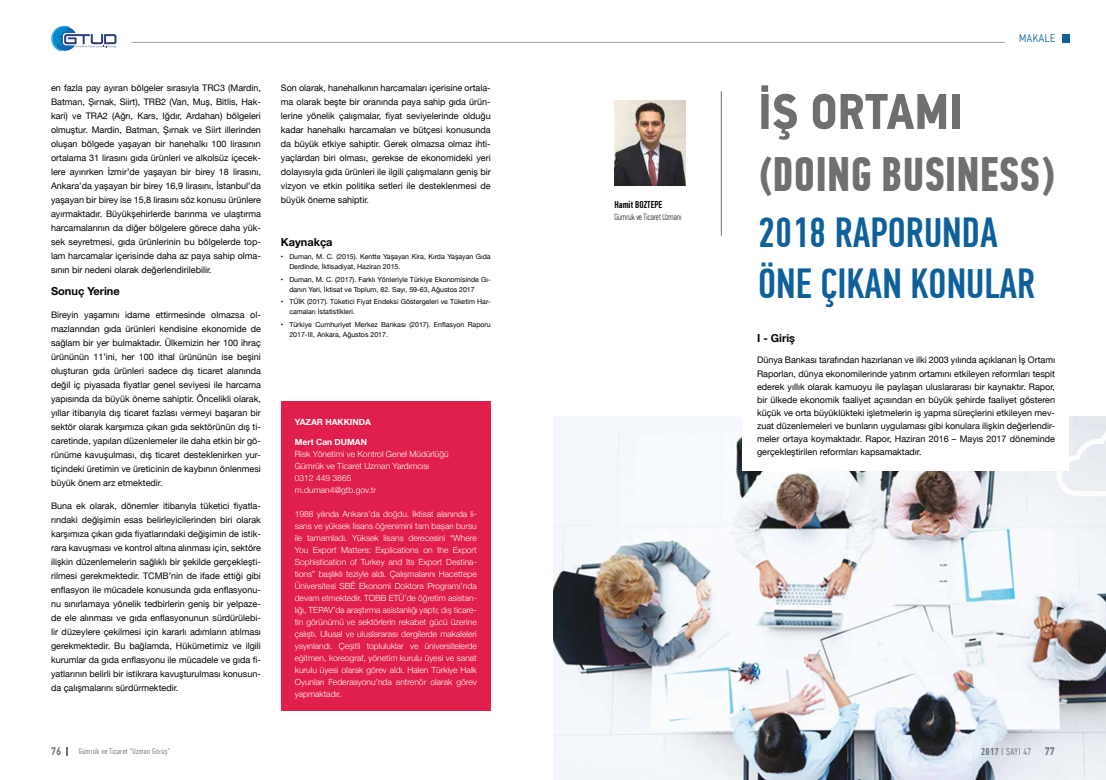
<style>
.page{position:relative;width:1106px;height:780px;background:#fff}
.page>*{position:absolute;margin:0;border:0;box-sizing:border-box;transform-origin:0 0}
.t1{font:700 50.2px "PF Din Text Cond Pro";color:#706f6f}
.t2{font:700 48.3px "PF Din Text Comp Pro";color:#706f6f}
.t3{font:500 42px/51px "PF Din Text Comp Pro";color:#0d609a}
.t4{font:700 11px "Helvetica Neue";color:#000}
.t5{font:300 11px "PF Din Text Cond Pro";letter-spacing:.05em;color:#0d609a}
.t6{font:500 11px "PF Din Text Cond Pro";color:#706f6f}
.t7{font:300 10px "PF Din Text Comp Pro";letter-spacing:.05em;color:#706f6f}
.t8{font:500 10px "PF Din Text Comp Pro";color:#000}
.t9{font:9px/14px "Helvetica Neue";color:#000;text-align:justify}
.t10{font:100 9px "PF Din Text Comp Pro";color:#000}
.t11{font:300 8.5px/12px "Helvetica Neue";color:#fff}
.t12{font:700 8.5px "Helvetica Neue";color:#fff}
.t13{font:300 8px "PF Din Text Comp Pro";letter-spacing:.05em;color:#706f6f}
.t14{font:7px/10px "Helvetica Neue";color:#000}
.s1{font-weight:500}
.s2{font-family:"PF Din Text Cond Pro";font-weight:500;font-size:11px}
</style>
<div class="page">
<hr style="left:553px;top:42px;width:452px;height:1px;background:#9d9d9c">
<hr style="left:132px;top:42px;width:421px;height:1px;background:#9d9d9c">
<svg style="left:51px;top:26px;width:66px;height:25px"></svg>
<svg style="left:66px;top:747px;width:2px;height:8px"></svg>
<div style="left:1062px;top:34px;width:7px;height:9px;background:#0d609a"></div>
<div style="left:281px;top:401px;width:210px;height:309px;background:#e01f4c"></div>
<img style="left:553px;top:417px;width:553px;height:363px">
<img style="left:615px;top:100px;width:71px;height:85px">
<hr style="left:721px;top:91px;width:1px;height:145px;background:#706f6f">
<div style="left:742px;top:323px;width:326px;height:148px;background:#fff"></div>
<p class="t9" style="left:51px;top:81px;width:211px">en fazla pay ayıran bölgeler sırasıyla TRC3 (Mardin, Batman, Şırnak, Siirt), TRB2 (Van, Muş, Bitlis, Hak&shy;kari) ve TRA2 (Ağrı, Kars, Iğdır, Ardahan) bölgeleri olmuştur. Mardin, Batman, Şırnak ve Siirt illerinden oluşan bölgede yaşayan bir hanehalkı 100 lirasının ortalama 31 lirasını gıda ürünleri ve alkolsüz içecek&shy;lere ayırırken İzmir’de yaşayan bir birey 18 lirasını, Ankara’da yaşayan bir birey 16,9 lirasını, İstanbul’da yaşayan bir birey ise 15,8 lirasını söz konusu ürünlere ayırmaktadır. Büyükşehirlerde barınma ve ulaştırma harcamalarının da diğer bölgelere görece daha yük&shy;sek seyretmesi, gıda ürünlerinin bu bölgelerde top&shy;lam harcamalar içerisinde daha az paya sahip olma&shy;sının bir nedeni olarak değerlendirilebilir.</p>
<p class="t4" style="left:51px;top:283px;width:70px">Sonuç Yerine</p>
<p class="t9" style="left:51px;top:308px;width:211px">Bireyin yaşamını idame ettirmesinde olmazsa ol&shy;mazlarından gıda ürünleri kendisine ekonomide de sağlam bir yer bulmaktadır. Ülkemizin her 100 ihraç ürününün 11’ini, her 100 ithal ürününün ise beşini oluşturan gıda ürünleri sadece dış ticaret alanında değil iç piyasada fiyatlar genel seviyesi ile harcama yapısında da büyük öneme sahiptir. Öncelikli olarak, yıllar itibarıyla dış ticaret fazlası vermeyi başaran bir sektör olarak karşımıza çıkan gıda sektörünün dış ti&shy;caretinde, yapılan düzenlemeler ile daha etkin bir gö&shy;rünüme kavuşulması, dış ticaret desteklenirken yur&shy;tiçindeki üretimin ve üreticinin de kaybının önlenmesi büyük önem arz etmektedir.</p>
<p class="t9" style="left:51px;top:499px;width:211px">Buna ek olarak, dönemler itibarıyla tüketici fiyatla&shy;rındaki değişimin esas belirleyicilerinden biri olarak karşımıza çıkan gıda fiyatlarındaki değişimin de istik&shy;rara kavuşması ve kontrol altına alınması için, sektöre ilişkin düzenlemelerin sağlıklı bir şekilde gerçekleşti&shy;rilmesi gerekmektedir. TCMB’nin de ifade ettiği gibi enflasyon ile mücadele konusunda gıda enflasyonu&shy;nu sınırlamaya yönelik tedbirlerin geniş bir yelpaze&shy;de ele alınması ve gıda enflasyonunun sürdürülebi&shy;lir düzeylere çekilmesi için kararlı adımların atılması gerekmektedir. Bu bağlamda, Hükümetimiz ve ilgili kurumlar da gıda enflasyonu ile mücadele ve gıda fi&shy;yatlarının belirli bir istikrara kavuşturulması konusun&shy;da çalışmalarını sürdürmektedir.</p>
<p class="t6" style="left:51px;top:744px;width:12px">76</p>
<p class="t13" style="left:79px;top:746px;width:93px">Gümrük ve Ticaret “Uzman Görüş”</p>
<p class="t9" style="left:281px;top:81px;width:211px">Son olarak, hanehalkının harcamaları içerisine ortala&shy;ma olarak beşte bir oranında paya sahip gıda ürün&shy;lerine yönelik çalışmalar, fiyat seviyelerinde olduğu kadar hanehalkı harcamaları ve bütçesi konusunda da büyük etkiye sahiptir. Gerek olmazsa olmaz ihti&shy;yaçlardan biri olması, gerekse de ekonomideki yeri dolayısıyla gıda ürünleri ile ilgili çalışmaların geniş bir vizyon ve etkin politika setleri ile desteklenmesi de büyük öneme sahiptir.</p>
<p class="t4" style="left:281px;top:233px;width:53px">Kaynakça</p>
<p class="t14" style="left:289px;top:252px;width:203px;text-indent:-9px">• Duman, M. C. (2015). Kentte Yaşayan Kira, Kırda Yaşayan Gıda<br>Derdinde, İktisadiyat, Haziran 2015.</p>
<p class="t14" style="left:289px;top:274px;width:203px;text-indent:-9px">• Duman, M. C. (2017). Farklı Yönleriyle Türkiye Ekonomisinde Gı&shy;danın Yeri, İktisat ve Toplum, 82. Sayı, 59-63, Ağustos 2017</p>
<p class="t14" style="left:289px;top:297px;width:203px;text-indent:-9px">• TÜİK (2017). Tüketici Fiyat Endeksi Göstergeleri ve Tüketim Har&shy;camaları İstatistikleri.</p>
<p class="t14" style="left:289px;top:320px;width:203px;text-indent:-9px">• Türkiye Cumhuriyet Merkez Bankası (2017). Enflasyon Raporu<br>2017-III, Ankara, Ağustos 2017.</p>
<p class="t12" style="left:295px;top:415px;width:78px">YAZAR HAKKINDA</p>
<p class="t12" style="left:295px;top:435px;width:74px">Mert Can DUMAN</p>
<p class="t11" style="left:295px;top:447px;width:155px">Risk Yönetimi ve Kontrol Genel Müdürlüğü<br>Gümrük ve Ticaret Uzman Yardımcısı<br>0312 449 3865<br>m.duman4@gtb.gov.tr</p>
<p class="t11" style="left:295px;top:507px;width:183px;text-align:justify">1988 yılında Ankara’da doğdu. İktisat alanında li&shy;sans ve yüksek lisans öğrenimini tam başarı bursu ile tamamladı. Yüksek lisans derecesini “Where You Export Matters: Explications on the Export Sophistication of Turkey and Its Export Destina&shy;tions” başlıklı teziyle aldı. Çalışmalarını Hacettepe Üniversitesi SBÊ Ekonomi Doktora Programı’nda devam etmektedir. TOBB ETÜ’de öğretim asistan&shy;lığı, TEPAV’da araştırma asistanlığı yaptı; dış ticare&shy;tin görünümü ve sektörlerin rekabet gücü üzerine çalıştı. Ulusal ve uluslararası dergilerde makaleleri yayınlandı. Çeşitli topluluklar ve üniversitelerde eğitmen, koreograf, yönetim kurulu üyesi ve sanat kurulu üyesi olarak görev aldı. Halen Türkiye Halk Oyunları Federasyonu’nda antrenör olarak görev yapmaktadır.</p>
<p class="t8" style="left:614px;top:198px;width:50px">Hamit BOZTEPE</p>
<p class="t10" style="left:614px;top:211px;width:69px">Gümrük ve Ticaret Uzmanı</p>
<p class="t5" style="left:1019px;top:32px;width:37px">MAKALE</p>
<h1 class="t1" style="left:758px;top:81px;width:206px">İŞ ORTAMI</h1>
<h2 class="t2" style="left:758px;top:145px;width:298px">(DOING BUSINESS)</h2>
<h3 class="t3" style="left:758px;top:208px;width:279px">2018 RAPORUNDA<br>ÖNE ÇIKAN KONULAR</h3>
<p class="t4" style="left:757px;top:329px;width:40px">I - Giriş</p>
<p class="t9" style="left:757px;top:354px;width:299px;line-height:13px">Dünya Bankası tarafından hazırlanan ve ilki 2003 yılında açıklanan İş Ortamı Raporları, dünya ekonomilerinde yatırım ortamını etkileyen reformları tespit ederek yıllık olarak kamuoyu ile paylaşan uluslararası bir kaynaktır. Rapor, bir ülkede ekonomik faaliyet açısından en büyük şehirde faaliyet gösteren küçük ve orta büyüklükteki işletmelerin iş yapma süreçlerini etkileyen mev&shy;zuat düzenlemeleri ve bunların uygulaması gibi konulara ilişkin değerlendir&shy;meler ortaya koymaktadır. Rapor, Haziran 2016 – Mayıs 2017 döneminde gerçekleştirilen reformları kapsamaktadır.</p>
<p class="t7" style="left:981px;top:745px;width:75px"><span class="s1">2017</span> I SAYI 47 <span class="s2">77</span></p>
</div>
